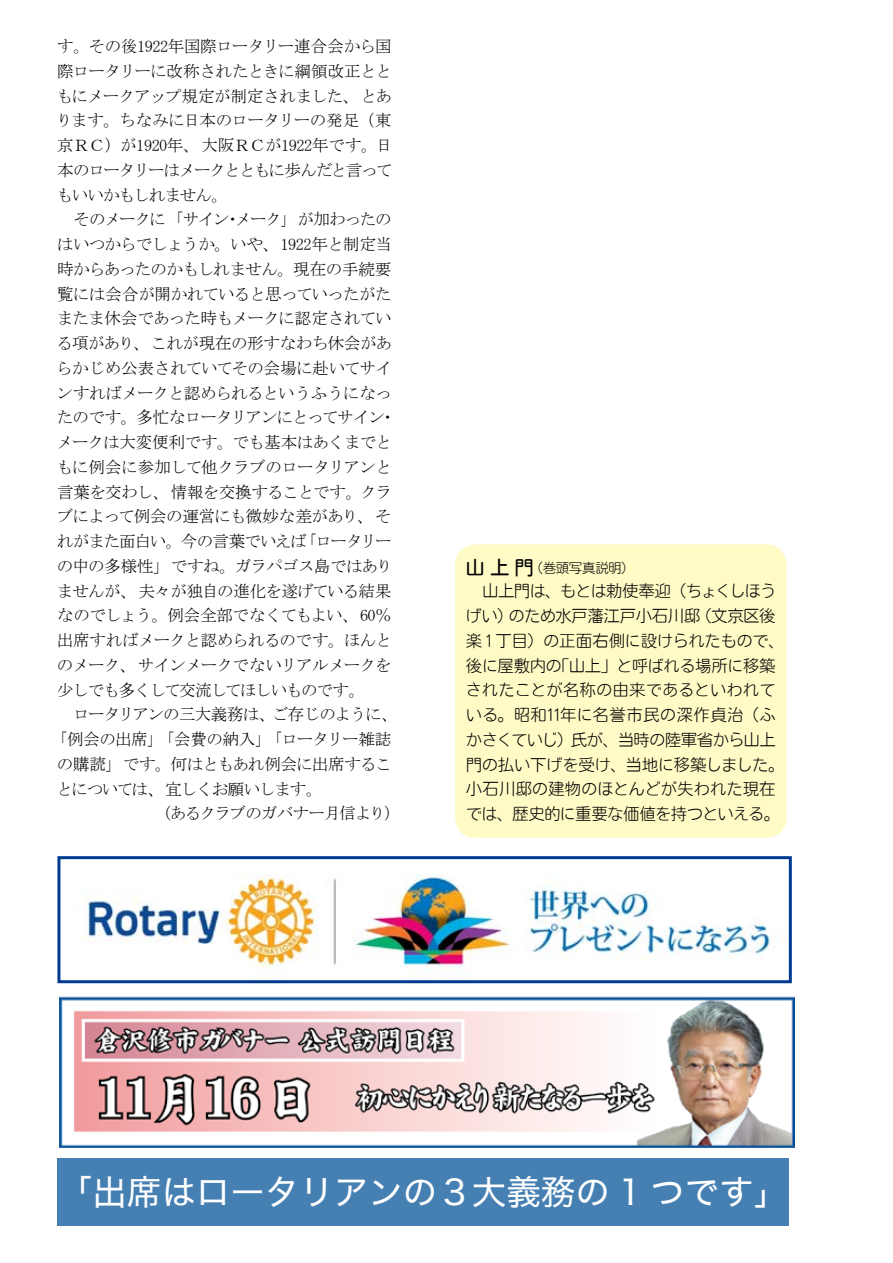
<style>
.page{position:relative;width:893px;height:1263px;background:#fff}
.page>*{position:absolute;margin:0;border:0;box-sizing:border-box;transform-origin:0 0}
.t1{font:34.5px "Hiragino Kaku W4 90 msp RKSJ H";color:#fff}
.t2{font:16.5px "MS Mincho";letter-spacing:-.04em;color:#000}
.t3{font:16.5px/24.8px "Motoya Maru W2 90 msp RKSJ H";letter-spacing:-.03em;color:#000}
.t4{font:16.5px "MS Mincho";letter-spacing:-.065em;color:#000}
.t5{font:16.5px "MS Mincho";letter-spacing:-.08em;color:#000}
.t6{font:16.5px "MS Mincho";letter-spacing:-.02em;color:#000}
.t7{font:16.5px "MS Mincho";letter-spacing:-.07em;color:#000}
.t8{font:13.5px "Motoya Maru W2 90 msp RKSJ H";letter-spacing:-.025em;color:#000}
.s1{font-family:"Motoya Maru W3 90 msp RKSJ H";font-size:19.5px}
</style>
<div class="page">
<img style="left:59px;top:996px;width:735px;height:151px">
<div style="left:57px;top:1158px;width:732px;height:67px;background:#4680b3"></div>
<div style="left:455px;top:544px;width:332px;height:294px;background:#fffbc6;border-radius:21px"></div>
<img style="left:84px;top:875px;width:687px;height:95px">
<div style="left:57px;top:856px;width:735px;height:127px;border:3px solid #003b8f"></div>
<p class="t2" style="left:57px;top:38px;width:336px">す。その後1922年国際ロータリー連合会から国</p>
<p class="t2" style="left:57px;top:63px;width:336px">際ロータリーに改称されたときに綱領改正とと</p>
<p class="t2" style="left:57px;top:87px;width:337px">もにメークアップ規定が制定されました、とあ</p>
<p class="t2" style="left:56px;top:112px;width:337px">ります。ちなみに日本のロータリーの発足（東</p>
<p class="t2" style="left:57px;top:137px;width:337px">京ＲＣ）が1920年、大阪ＲＣが1922年です。日</p>
<p class="t5" style="left:57px;top:162px;width:337px">本のロータリーはメークとともに歩んだと言って</p>
<p class="t2" style="left:57px;top:186px;width:173px">もいいかもしれません。</p>
<p class="t4" style="left:57px;top:211px;width:336px">　そのメークに「サイン・メーク」が加わったの</p>
<p class="t2" style="left:57px;top:236px;width:337px">はいつからでしょうか。いや、 1922年と制定当</p>
<p class="t2" style="left:57px;top:261px;width:336px">時からあったのかもしれません。現在の手続要</p>
<p class="t2" style="left:57px;top:285px;width:336px">覧には会合が開かれていると思っていったがた</p>
<p class="t2" style="left:57px;top:310px;width:336px">またま休会であった時もメークに認定されてい</p>
<p class="t2" style="left:57px;top:335px;width:337px">る項があり、これが現在の形すなわち休会があ</p>
<p class="t6" style="left:56px;top:360px;width:337px">らかじめ公表されていてその会場に赴いてサイ</p>
<p class="t2" style="left:57px;top:384px;width:337px">ンすればメークと認められるというふうになっ</p>
<p class="t2" style="left:57px;top:409px;width:341px">たのです。多忙なロータリアンにとってサイン・</p>
<p class="t2" style="left:57px;top:434px;width:337px">メークは大変便利です。でも基本はあくまでと</p>
<p class="t2" style="left:57px;top:459px;width:337px">もに例会に参加して他クラブのロータリアンと</p>
<p class="t2" style="left:57px;top:483px;width:336px">言葉を交わし、情報を交換することです。クラ</p>
<p class="t2" style="left:57px;top:508px;width:336px">ブによって例会の運営にも微妙な差があり、そ</p>
<p class="t4" style="left:57px;top:533px;width:336px">れがまた面白い。今の言葉でいえば「ロータリー</p>
<p class="t2" style="left:57px;top:558px;width:337px">の中の多様性」ですね。ガラパゴス島ではあり</p>
<p class="t2" style="left:57px;top:582px;width:336px">ませんが、夫々が独自の進化を遂げている結果</p>
<p class="t2" style="left:57px;top:607px;width:336px">なのでしょう。例会全部でなくてもよい、 60％</p>
<p class="t2" style="left:57px;top:632px;width:337px">出席すればメークと認められるのです。ほんと</p>
<p class="t2" style="left:57px;top:657px;width:336px">のメーク、サインメークでないリアルメークを</p>
<p class="t5" style="left:57px;top:681px;width:309px">少しでも多くして交流してほしいものです。</p>
<p class="t2" style="left:57px;top:706px;width:341px">　ロータリアンの三大義務は、ご存じのように、</p>
<p class="t2" style="left:51px;top:731px;width:342px">「例会の出席」「会費の納入」「ロータリー雑誌</p>
<p class="t2" style="left:57px;top:756px;width:336px">の購読」です。何はともあれ例会に出席するこ</p>
<p class="t4" style="left:57px;top:780px;width:267px">とについては、宜しくお願いします。</p>
<p class="t7" style="left:155px;top:805px;width:247px">（あるクラブのガバナー月信より）</p>
<p class="t8" style="left:466px;top:561px;width:171px"><span class="s1">山 上 門</span>（巻頭写真説明）</p>
<p class="t3" style="left:465px;top:579px;width:321px">　山上門は、もとは勅使奉迎（ちょくしほうげい）のため水戸藩江戸小石川邸（文京区後楽１丁目）の正面右側に設けられたもので、後に屋敷内の｢山上」と呼ばれる場所に移築されたことが名称の由来であるといわれている。昭和11年に名誉市民の深作貞治（ふかさくていじ）氏が、当時の陸軍省から山上門の払い下げを受け、当地に移築しました。小石川邸の建物のほとんどが失われた現在では、歴史的に重要な価値を持つといえる。</p>
<h1 class="t1" style="left:58px;top:1174px;width:732px">「出席はロータリアンの３大義務の 1 つです」</h1>
</div>
